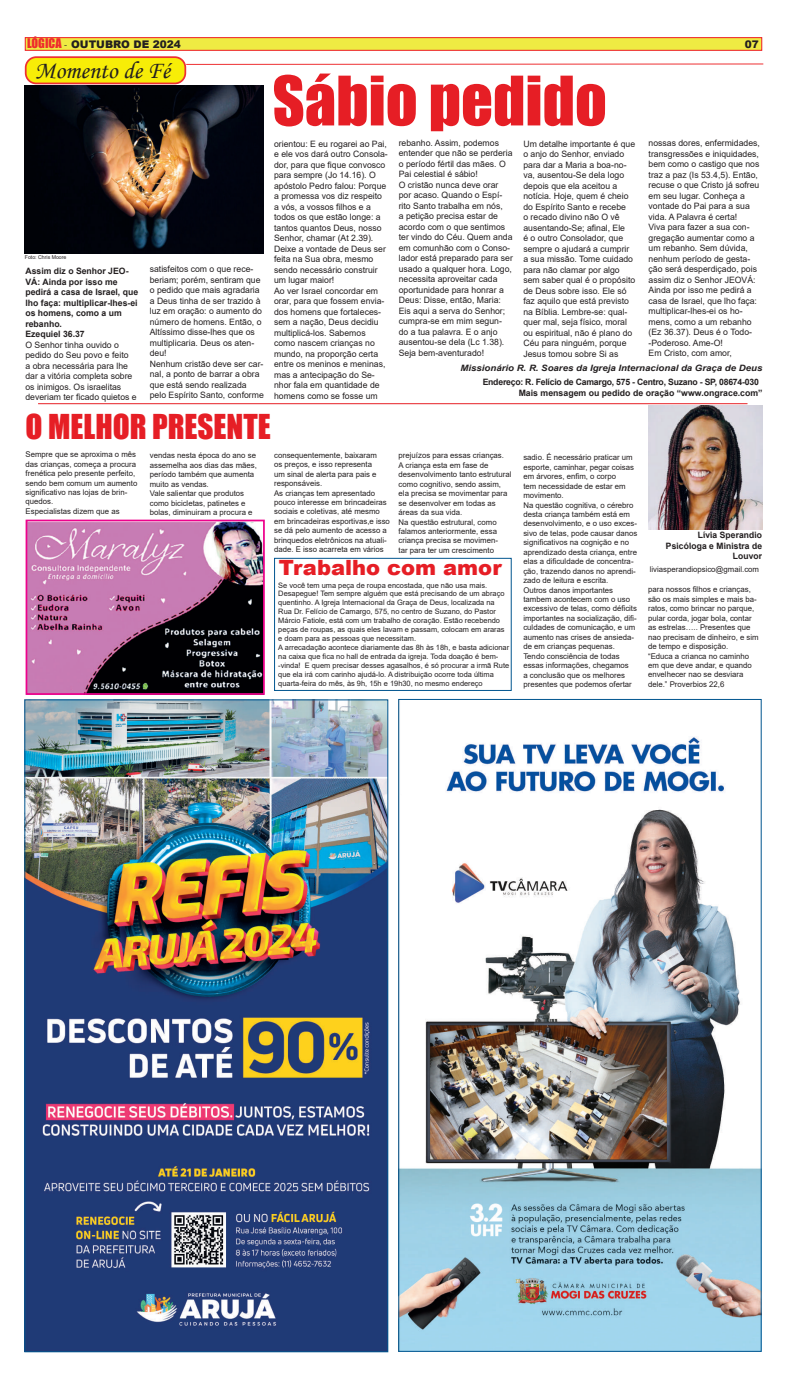
<style>
.page{position:relative;width:792px;height:1389px;background:#fff}
.page>*{position:absolute;margin:0;border:0;box-sizing:border-box;transform-origin:0 0}
.t1{font:63px "Impact";color:#e61e25}
.t2{font:31.5px "Impact";color:#e61e25}
.t3{font:24.5px "Monotype Corsiva";color:#231f20}
.t4{font:900 21px "Arial";color:#e61e25}
.t5{font:900 10.5px "Arial";color:#231f20}
.t6{font:8.75px/10.5px "Arial";color:#231f20}
.t7{font:700 8.75px/10.5px "Arial";color:#231f20;text-align:right}
.t8{font:700 8.75px "Arial";letter-spacing:-.025em;color:#231f20}
.t9{font:italic 700 8.75px "Arial";color:#231f20;scale:1.1 1}
.t10{font:7.88px/9.5px "Arial";color:#231f20}
.t11{font:7.44px/8.9px "Arial";color:#231f20}
.t12{font:5.25px "Arial";color:#231f20}
.s1{font-family:"Impact";font-weight:400;font-size:12.25px;color:#ee2d2d}
.s2{font-family:"Minion Pro";font-weight:400}
</style>
<div class="page">
<div style="left:25px;top:37px;width:736px;height:14px;background:#efeb43;border:1px solid #ee1d23"></div>
<svg style="left:186px;top:63px;width:577px;height:2px"></svg>
<div style="left:26px;top:57px;width:159px;height:26px;background:#f7ed07;border-radius:10px"></div>
<div style="left:25px;top:56px;width:161px;height:28px;border:2px solid #ee3032;border-radius:10px"></div>
<hr style="left:38px;top:403px;width:709px;height:1px;background:#e61e25">
<img style="left:648px;top:406px;width:114px;height:124px">
<img style="left:29px;top:523px;width:233px;height:169px">
<div style="left:26px;top:520px;width:239px;height:175px;border:2px solid #ed028c"></div>
<img style="left:25px;top:86px;width:238px;height:168px">
<div style="left:274px;top:558px;width:237px;height:133px;border:1px solid #01558f"></div>
<img style="left:26px;top:701px;width:360px;height:649px">
<img style="left:400px;top:736px;width:359px;height:614px">
<p class="t5" style="left:27px;top:37px;width:155px"><span class="s1">LÓGICA</span> <span class="s2">-</span> OUTUBRO DE 2024</p>
<p class="t5" style="left:744px;top:36px;width:16px">07</p>
<h3 class="t3" style="left:35px;top:56px;width:137px">Momento de Fé</h3>
<h1 class="t1" style="left:272px;top:52px;width:336px">Sábio pedido</h1>
<p class="t12" style="left:25px;top:254px;width:43px">Foto: Chris Moore</p>
<p class="t7" style="left:25px;top:266px;width:114px;text-align:left">Assim diz o Senhor JEO-<br>VÁ: Ainda por isso me pedirá a casa de Israel, que lho faça: multiplicar-lhes-ei os homens, como a um rebanho.<br>Ezequiel 36.37</p>
<p class="t6" style="left:25px;top:340px;width:113px">O Senhor tinha ouvido o pedido do Seu povo e feito<br>a obra necessária para lhe dar a vitória completa sobre os inimigos. Os israelitas deveriam ter ficado quietos e</p>
<p class="t6" style="left:150px;top:264px;width:116px">satisfeitos com o que rece&shy;beriam; porém, sentiram que o pedido que mais agradaria a Deus tinha de ser trazido à luz em oração: o aumento do número de homens. Então, o<br>Altíssimo disse-lhes que os multiplicaria. Deus os aten&shy;deu!<br>Nenhum cristão deve ser car&shy;nal, a ponto de barrar a obra que está sendo realizada pelo Espírito Santo, conforme</p>
<p class="t6" style="left:274px;top:138px;width:115px">orientou: E eu rogarei ao Pai, e ele vos dará outro Consola&shy;dor, para que fique convosco para sempre (Jo 14.16). O apóstolo Pedro falou: Porque a promessa vos diz respeito a vós, a vossos filhos e a todos os que estão longe: a tantos quantos Deus, nosso<br>Senhor, chamar (At 2.39).<br>Deixe a vontade de Deus ser feita na Sua obra, mesmo sendo necessário construir um lugar maior!<br>Ao ver Israel concordar em orar, para que fossem envia&shy;dos homens que fortaleces&shy;sem a nação, Deus decidiu multiplicá-los. Sabemos como nascem crianças no mundo, na proporção certa entre os meninos e meninas, mas a antecipação do Se&shy;nhor fala em quantidade de homens como se fosse um</p>
<p class="t6" style="left:398px;top:138px;width:116px">rebanho. Assim, podemos entender que não se perderia o período fértil das mães. O<br>Pai celestial é sábio!<br>O cristão nunca deve orar por acaso. Quando o Espí&shy;rito Santo trabalha em nós,<br>a petição precisa estar de acordo com o que sentimos ter vindo do Céu. Quem anda em comunhão com o Conso&shy;lador está preparado para ser usado a qualquer hora. Logo, necessita aproveitar cada oportunidade para honrar a<br>Deus: Disse, então, Maria:<br>Eis aqui a serva do Senhor; cumpra-se em mim segun&shy;do a tua palavra. E o anjo ausentou-se dela (Lc 1.38).<br>Seja bem-aventurado!</p>
<p class="t6" style="left:523px;top:138px;width:113px">Um detalhe importante é que o anjo do Senhor, enviado para dar a Maria a boa-no&shy;va, ausentou-Se dela logo depois que ela aceitou a notícia. Hoje, quem é cheio do Espírito Santo e recebe<br>o recado divino não O vê ausentando-Se; afinal, Ele<br>é o outro Consolador, que sempre o ajudará a cumprir a sua missão. Tome cuidado para não clamar por algo sem saber qual é o propósito de Deus sobre isso. Ele só faz aquilo que está previsto na Bíblia. Lembre-se: qual&shy;quer mal, seja físico, moral ou espiritual, não é plano do<br>Céu para ninguém, porque<br>Jesus tomou sobre Si as</p>
<p class="t6" style="left:648px;top:138px;width:113px">nossas dores, enfermidades, transgressões e iniquidades, bem como o castigo que nos traz a paz (Is 53.4,5). Então, recuse o que Cristo já sofreu em seu lugar. Conheça a vontade do Pai para a sua vida. A Palavra é certa!<br>Viva para fazer a sua con&shy;gregação aumentar como a um rebanho. Sem dúvida, nenhum período de gesta&shy;ção será desperdiçado, pois assim diz o Senhor JEOVÁ:<br>Ainda por isso me pedirá a casa de Israel, que lho faça: multiplicar-lhes-ei os ho&shy;mens, como a um rebanho (Ez 36.37). Deus é o Todo--Poderoso. Ame-O!<br>Em Cristo, com amor,</p>
<p class="t9" style="left:460px;top:362px;width:276px">Missionário R. R. Soares da Igreja Internacional da Graça de Deus</p>
<p class="t8" style="left:482px;top:375px;width:277px">Endereço: R. Felício de Camargo, 575 - Centro, Suzano - SP, 08674-030</p>
<p class="t7" style="left:518px;top:388px;width:245px">Mais mensagem ou pedido de oração “www.ongrace.com”</p>
<h2 class="t2" style="left:26px;top:402px;width:247px">O MELHOR PRESENTE</h2>
<p class="t10" style="left:150px;top:451px;width:109px">vendas nesta época do ano se assemelha aos dias das mães, período também que aumenta muito as vendas.<br>Vale salientar que produtos como bicicletas, patinetes e bolas, diminuiram a procura e</p>
<p class="t10" style="left:274px;top:450px;width:117px">consequentemente, baixaram<br>os preços, e isso representa<br>um sinal de alerta para pais e responsáveis.<br>As crianças tem apresentado pouco interesse em brincadeiras sociais e coletivas, até mesmo em brincadeiras esportivas,e isso se dá pelo aumento de acesso a brinquedos eletrônicos na atuali&shy;dade. E isso acarreta em vários</p>
<p class="t10" style="left:398px;top:451px;width:114px">prejuízos para essas crianças.<br>A criança esta em fase de desenvolvimento tanto estrutural como cognitivo, sendo assim, ela precisa se movimentar para se desenvolver em todas as áreas da sua vida.<br>Na questão estrutural, como falamos anteriormente, essa criança precisa se movimen-<br>tar para ter um crescimento</p>
<p class="t10" style="left:523px;top:453px;width:115px">sadio. É necessário praticar um esporte, caminhar, pegar coisas em árvores, enfim, o corpo<br>tem necessidade de estar em movimento.<br>Na questão cognitiva, o cérebro desta criança também está em desenvolvimento, e o uso exces&shy;sivo de telas, pode causar danos significativos na cognição e no aprendizado desta criança, entre elas a dificuldade de concentra&shy;ção, trazendo danos no aprendi&shy;zado de leitura e escrita.<br>Outros danos importantes tambem acontecem com o uso excessivo de telas, como déficits importantes na socialização, difi&shy;culdades de comunicação, e um aumento nas crises de ansieda&shy;de em crianças pequenas.<br>Tendo consciência de todas essas informações, chegamos<br>a conclusão que os melhores presentes que podemos ofertar</p>
<p class="t10" style="left:26px;top:450px;width:113px">Sempre que se aproxima o mês das crianças, começa a procura frenética pelo presente perfeito, sendo bem comum um aumento significativo nas lojas de brin&shy;quedos.<br>Especialistas dizem que as</p>
<h3 class="t4" style="left:279px;top:552px;width:224px">Trabalho com amor</h3>
<p class="t11" style="left:278px;top:580px;width:232px">Se você tem uma peça de roupa encostada, que não usa mais.<br>Desapegue! Tem sempre alguém que está precisando de um abraço quentinho. A Igreja Internacional da Graça de Deus, localizada na Rua Dr. Felício de Camargo, 575, no centro de Suzano, do Pastor Márcio Fatiole, está com um trabalho de coração. Estão recebendo peças de roupas, as quais eles lavam e passam, colocam em araras e doam para as pessoas que necessitam.<br>A arrecadação acontece diariamente das 8h às 18h, e basta adicionar na caixa que fica no hall de entrada da igreja. Toda doação é bem--vinda! E quem precisar desses agasalhos, é só procurar a irmã Rute que ela irá com carinho ajudá-lo. A distribuição ocorre toda última quarta-feira do mês, às 9h, 15h e 19h30, no mesmo endereço</p>
<p class="t7" style="left:665px;top:530px;width:98px">Lívia Sperandio<br>Psicóloga e Ministra de<br>Louvor</p>
<p class="t10" style="left:649px;top:564px;width:111px">liviasperandiopsico@gmail.com</p>
<p class="t10" style="left:647px;top:585px;width:112px">para nossos filhos e crianças, são os mais simples e mais ba&shy;ratos, como brincar no parque, pular corda, jogar bola, contar as estrelas….. Presentes que nao precisam de dinheiro, e sim de tempo e disposição.<br>“Educa a crianca no caminho em que deve andar, e quando envelhecer nao se desviara dele.” Proverbios 22,6</p>
</div>
